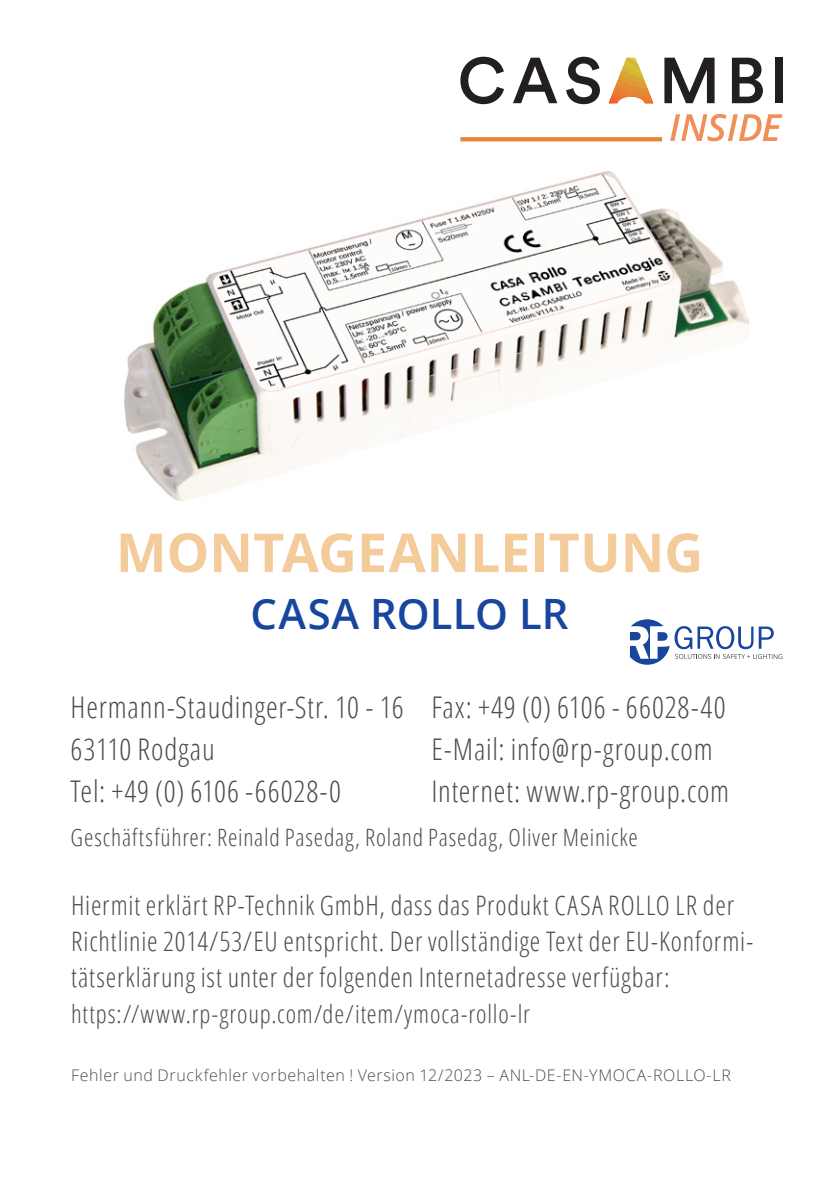
<style>
.page{position:relative;width:840px;height:1191px;background:#fff}
.page>*{position:absolute;margin:0;border:0;box-sizing:border-box;transform-origin:0 0}
.t1{font:700 53.6px "Open Sans";color:#f4cc9b}
.t2{font:600 42px "Open Sans";letter-spacing:.005em;color:#18469d}
.t3{font:300 30px/42px "Open Sans Condensed";letter-spacing:.025em;color:#4b4c4d}
.t4{font:300 26.8px/36px "Open Sans Condensed";letter-spacing:.03em;color:#4b4c4d}
.t5{font:300 25.2px "Open Sans Condensed";letter-spacing:.03em;color:#4b4c4d}
.t6{font:300 24px "Open Sans Condensed";letter-spacing:.035em;color:#4b4c4d}
.t7{font:300 16px "Open Sans";letter-spacing:.035em;color:#4b4c4d}
</style>
<div class="page">
<img style="left:125px;top:171px;width:623px;height:329px">
<svg style="left:630px;top:619px;width:152px;height:46px"></svg>
<svg style="left:670px;top:114px;width:112px;height:27px"></svg>
<svg style="left:608px;top:58px;width:44px;height:45px"></svg>
<svg style="left:460px;top:57px;width:43px;height:47px"></svg>
<svg style="left:513px;top:58px;width:44px;height:45px"></svg>
<svg style="left:566px;top:57px;width:33px;height:47px"></svg>
<svg style="left:664px;top:58px;width:50px;height:45px"></svg>
<svg style="left:731px;top:58px;width:31px;height:45px"></svg>
<div style="left:774px;top:58px;width:8px;height:45px;background:#231f20"></div>
<svg style="left:460px;top:137px;width:201px;height:4px"></svg>
<h1 class="t1" style="left:116px;top:515px;width:588px">MONTAGEANLEITUNG</h1>
<h2 class="t2" style="left:250px;top:585px;width:319px">CASA ROLLO LR</h2>
<p class="t3" style="left:70px;top:685px;width:334px">Hermann-Staudinger-Str. 10 - 16<br>63110 Rodgau<br>Tel: +49 (0) 6106 -66028-0</p>
<p class="t3" style="left:431px;top:685px;width:299px">Fax: +49 (0) 6106 - 66028-40<br>E-Mail: info@rp-group.com<br>Internet: www.rp-group.com</p>
<p class="t6" style="left:70px;top:820px;width:568px">Geschäftsführer: Reinald Pasedag, Roland Pasedag, Oliver Meinicke</p>
<p class="t4" style="left:71px;top:886px;width:683px">Hiermit erklärt RP-Technik GmbH, dass das Produkt CASA ROLLO LR der<br>Richtlinie 2014/53/EU entspricht. Der vollständige Text der EU-Konformi&shy;tätserklärung ist unter der folgenden Internetadresse verfügbar:</p>
<p class="t5" style="left:71px;top:996px;width:460px">https://www.rp-group.com/de/item/ymoca-rollo-lr</p>
<p class="t7" style="left:71px;top:1064px;width:661px">Fehler und Druckfehler vorbehalten ! Version 12/2023 – ANL-DE-EN-YMOCA-ROLLO-LR</p>
</div>
